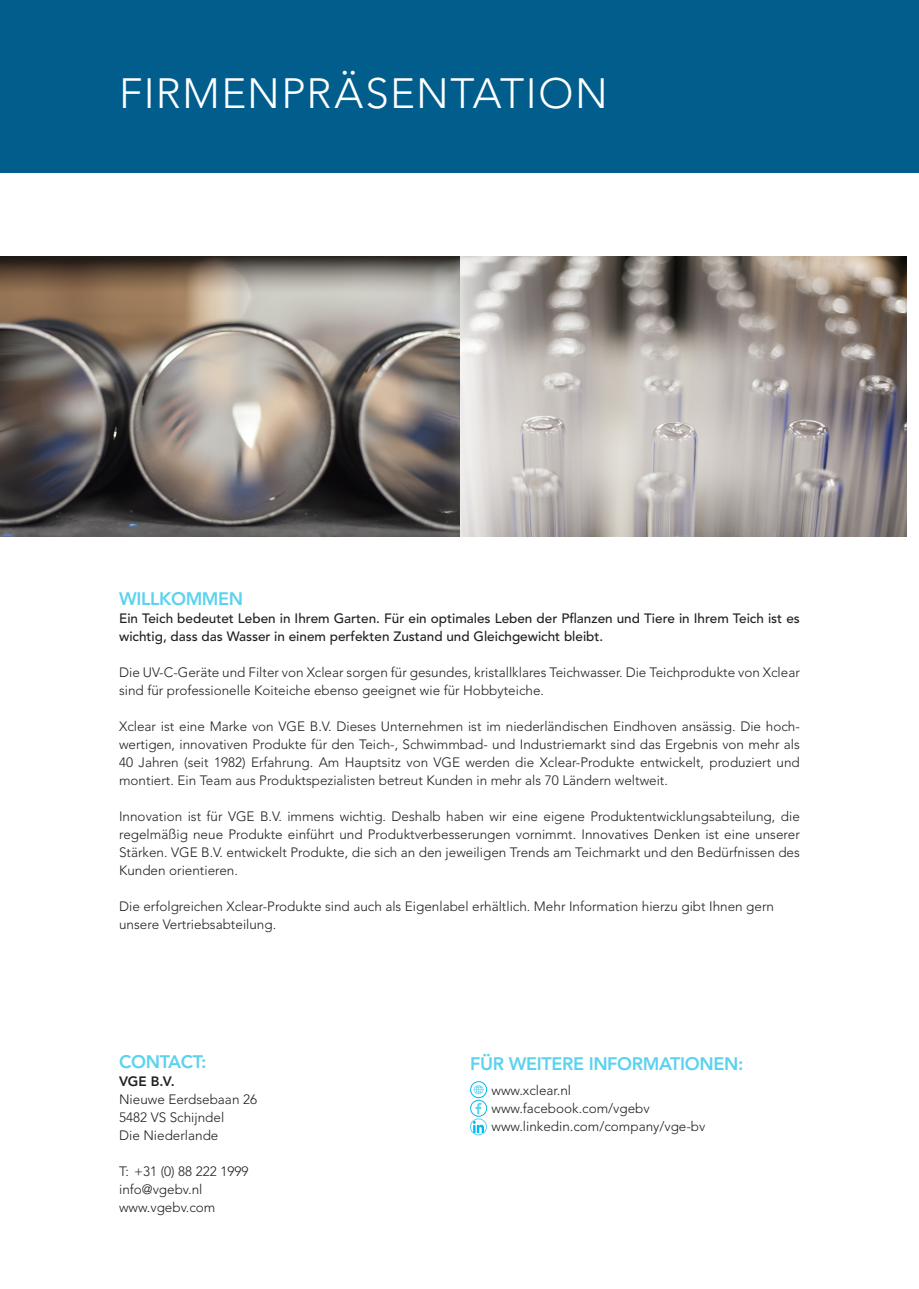
<style>
.page{position:relative;width:919px;height:1289px;background:#fff}
.page>*{position:absolute;margin:0;border:0;box-sizing:border-box;transform-origin:0 0}
.t1{font:300 42px "Avenir LT Std";letter-spacing:.035em;color:#fff}
.t2{font:800 18px "Avenir LT Std";letter-spacing:-.02em;color:#5bd2ee}
.t3{font:300 13.5px/18px "Avenir LT Std";color:#231f20}
.t4{font:500 13.5px/18px "Avenir LT Std";color:#231f20}
.t5{font:800 13.5px "Avenir LT Std";color:#231f20}
</style>
<div class="page">
<img style="left:0;top:257px;width:404px;height:280px">
<img style="left:404px;top:257px;width:502px;height:280px">
<div style="left:0;top:0;width:918px;height:172px;background:#005d8c"></div>
<div style="left:470px;top:1099px;width:17px;height:17px;border:1px solid #00baf1;border-radius:50%"></div>
<svg style="left:475px;top:1102px;width:6px;height:12px"></svg>
<div style="left:470px;top:1081px;width:17px;height:16px;border:1px solid #00baf1;border-radius:50%"></div>
<svg style="left:473px;top:1085px;width:10px;height:8px"></svg>
<svg style="left:473px;top:1121px;width:10px;height:10px"></svg>
<div style="left:470px;top:1118px;width:17px;height:17px;border:1px solid #5bd2ee;border-radius:50%"></div>
<h1 class="t1" style="left:119px;top:69px;width:490px">FIRMENPRÄSENTATION</h1>
<h2 class="t2" style="left:119px;top:588px;width:126px">WILLKOMMEN</h2>
<p class="t4" style="left:119px;top:609px;width:682px">Ein Teich bedeutet Leben in Ihrem Garten. Für ein optimales Leben der Pflanzen und Tiere in Ihrem Teich ist es wichtig, dass das Wasser in einem perfekten Zustand und Gleichgewicht bleibt.</p>
<p class="t3" style="left:119px;top:663px;width:682px">Die UV-C-Geräte und Filter von Xclear sorgen für gesundes, kristallklares Teichwasser. Die Teichprodukte von Xclear sind für professionelle Koiteiche ebenso geeignet wie für Hobbyteiche.</p>
<p class="t3" style="left:119px;top:717px;width:682px;text-align:justify">Xclear ist eine Marke von VGE B.V. Dieses Unternehmen ist im niederländischen Eindhoven ansässig. Die hoch&shy;wertigen, innovativen Produkte für den Teich-, Schwimmbad- und Industriemarkt sind das Ergebnis von mehr als 40 Jahren (seit 1982) Erfahrung. Am Hauptsitz von VGE werden die Xclear-Produkte entwickelt, produziert und montiert. Ein Team aus Produktspezialisten betreut Kunden in mehr als 70 Ländern weltweit.</p>
<p class="t3" style="left:119px;top:807px;width:682px;text-align:justify">Innovation ist für VGE B.V. immens wichtig. Deshalb haben wir eine eigene Produktentwicklungsabteilung, die regelmäßig neue Produkte einführt und Produktverbesserungen vornimmt. Innovatives Denken ist eine unserer Stärken. VGE B.V. entwickelt Produkte, die sich an den jeweiligen Trends am Teichmarkt und den Bedürfnissen des Kunden orientieren.</p>
<p class="t3" style="left:119px;top:897px;width:656px">Die erfolgreichen Xclear-Produkte sind auch als Eigenlabel erhältlich. Mehr Information hierzu gibt Ihnen gern unsere Vertriebsabteilung.</p>
<h2 class="t2" style="left:119px;top:1051px;width:89px">CONTACT:</h2>
<p class="t5" style="left:119px;top:1073px;width:57px">VGE B.V.</p>
<p class="t3" style="left:119px;top:1090px;width:139px">Nieuwe Eerdsebaan 26<br>5482 VS Schijndel<br>Die Niederlande</p>
<p class="t3" style="left:119px;top:1162px;width:131px">T: +31 (0) 88 222 1999 info@vgebv.nl www.vgebv.com</p>
<h2 class="t2" style="left:470px;top:1052px;width:274px">FÜR WEITERE INFORMATIONEN:</h2>
<p class="t3" style="left:491px;top:1081px;width:215px">www.xclear.nl www.facebook.com/vgebv www.linkedin.com/company/vge-bv</p>
</div>
